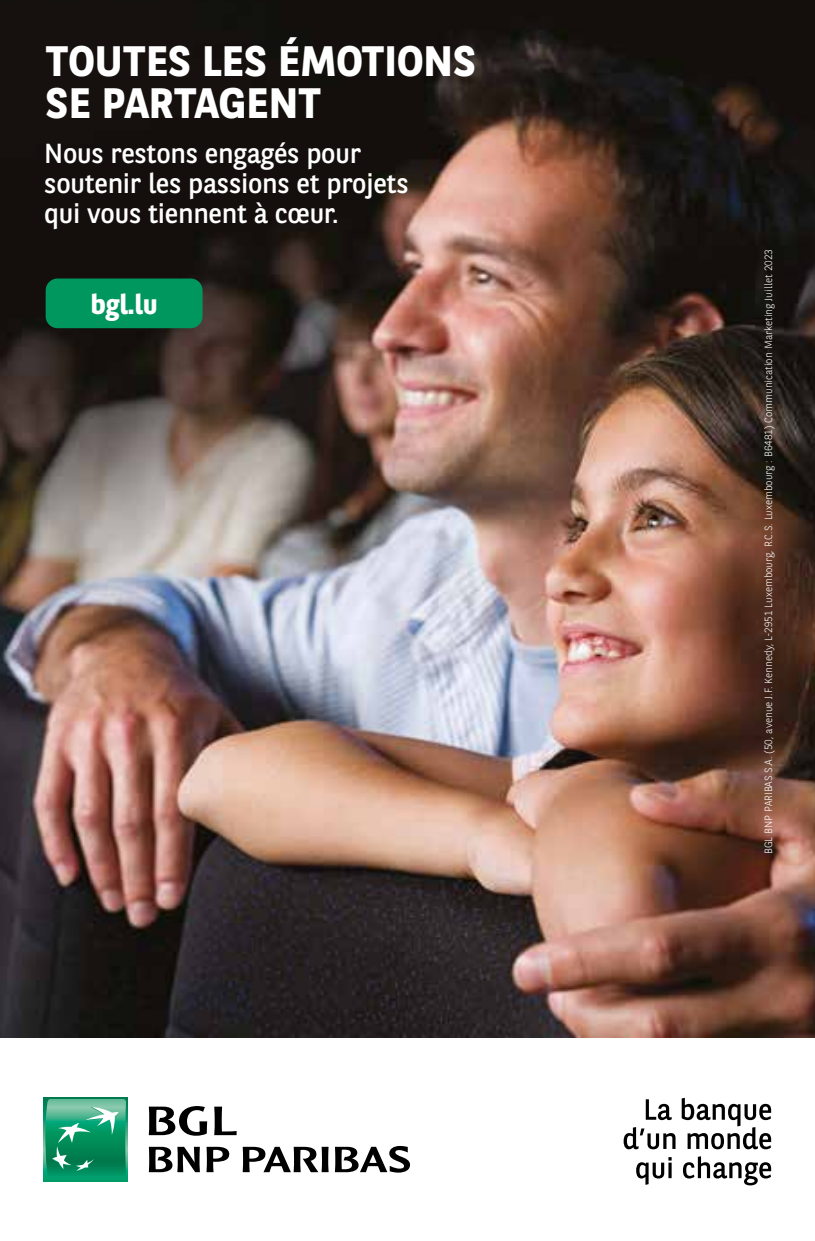
<style>
.page{position:relative;width:815px;height:1241px;background:#fff}
.page>*{position:absolute;margin:0;border:0;box-sizing:border-box;transform-origin:0 0}
.t1{font:700 42.5px/42px "BNPP Sans";color:#fff}
.t2{font:27.5px/30.2px "BNPP Sans";letter-spacing:-.01em;color:#fff}
.t3{font:700 27.5px "BNPP Sans";color:#fff}
.t4{font:300 10.5px "BNPP Sans";color:#fff}
</style>
<div class="page">
<img style="left:0;top:0;width:815px;height:1036px">
<svg style="left:44px;top:1097px;width:84px;height:84px"></svg>
<svg style="left:45px;top:1098px;width:81px;height:80px;background:#2fa279"></svg>
<svg style="left:149px;top:1106px;width:58px;height:29px"></svg>
<svg style="left:214px;top:1106px;width:23px;height:28px"></svg>
<svg style="left:149px;top:1146px;width:51px;height:25px"></svg>
<svg style="left:206px;top:1146px;width:23px;height:25px"></svg>
<svg style="left:243px;top:1146px;width:86px;height:25px"></svg>
<svg style="left:335px;top:1145px;width:75px;height:27px"></svg>
<div style="left:46px;top:278px;width:157px;height:50px;background:#00975f;border-radius:12px"></div>
<svg style="left:646px;top:1099px;width:26px;height:20px"></svg>
<svg style="left:624px;top:1127px;width:52px;height:22px"></svg>
<svg style="left:682px;top:1097px;width:89px;height:52px"></svg>
<svg style="left:636px;top:1157px;width:36px;height:27px"></svg>
<svg style="left:683px;top:1156px;width:88px;height:29px"></svg>
<h1 class="t1" style="left:46px;top:39px;width:432px">TOUTES LES ÉMOTIONS<br>SE PARTAGENT</h1>
<h2 class="t2" style="left:44px;top:137px;width:366px">Nous restons engagés pour soutenir les passions et projets qui vous tiennent à cœur.</h2>
<h2 class="t3" style="left:91px;top:285px;width:69px">bgl.lu</h2>
<p class="t4" style="left:761px;top:854px;width:606px;rotate:-90deg">BGL BNP PARIBAS S.A. (50, avenue J.F. Kennedy, L-2951 Luxembourg, R.C.S. Luxembourg : B6481) Communication Marketing Juillet 2023</p>
</div>
